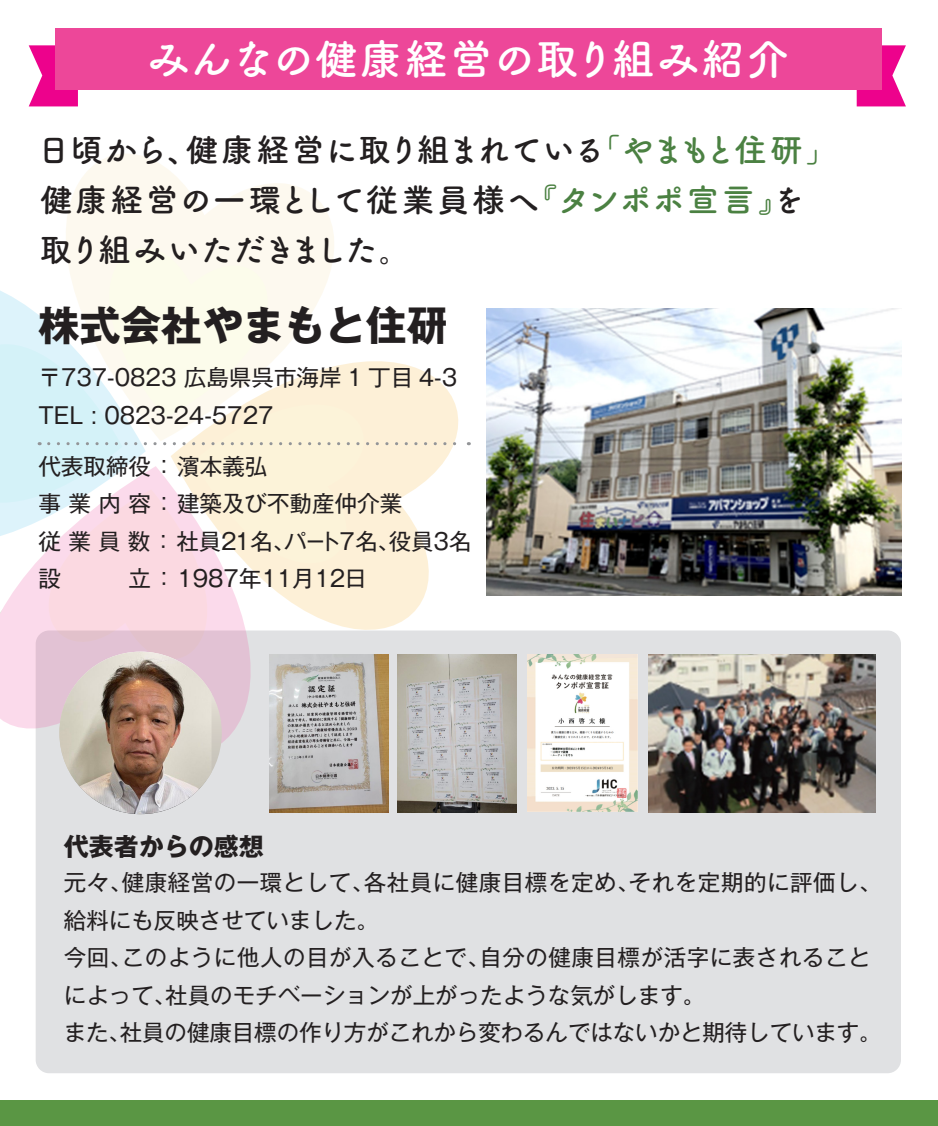
<style>
.page{position:relative;width:938px;height:1126px;background:#fff}
.page>*{position:absolute;margin:0;border:0;box-sizing:border-box;transform-origin:0 0}
.t1{font:42.5px "Tsuku B Rd Gothic Std B";letter-spacing:.01em;color:#fff}
.t2{font:700 40.88px "Gothic MB101 Pro";color:#231f20}
.t3{font:32.5px/50px "Tsuku B Rd Gothic Std B";letter-spacing:.005em;color:#231f20}
.t4{font:700 25px "Gothic MB101 Pro";color:#231f20}
.t5{font:22.5px/37.5px "Gothic MB101 Pro";color:#231f20}
.s1{color:#4b8142}
</style>
<div class="page">
<div style="left:36px;top:630px;width:865px;height:442px;background:#e0e1e3;border-radius:13px"></div>
<svg style="left:67px;top:154px;width:264px;height:69px;fill:#fdf9ef"></svg>
<svg style="left:0;top:675px;width:357px;height:140px"></svg>
<div style="left:0;top:1099px;width:938px;height:26px;background:#5a9644"></div>
<svg style="left:0;top:223px;width:469px;height:452px"></svg>
<img style="left:269px;top:654px;width:119px;height:157px">
<img style="left:398px;top:654px;width:118px;height:158px">
<img style="left:527px;top:654px;width:110px;height:157px">
<img style="left:648px;top:654px;width:227px;height:158px">
<svg style="left:29px;top:45px;width:49px;height:61px"></svg>
<svg style="left:856px;top:45px;width:49px;height:61px"></svg>
<div style="left:55px;top:28px;width:826px;height:61px;background:#ed4799"></div>
<svg style="left:59px;top:651px;width:163px;height:163px"></svg>
<img style="left:59px;top:651px;width:152px;height:163px">
<img style="left:486px;top:308px;width:415px;height:287px">
<h1 class="t1" style="left:147px;top:26px;width:644px">みんなの健康経営の取り組み紹介</h1>
<h3 class="t3" style="left:37px;top:123px;width:802px">日頃から、健康経営に取り組まれている<span class="s1">「やまもと住研」</span>健康経営の一環として従業員様へ<span class="s1">『タンポポ宣言』</span>を取り組みいただきました。</h3>
<h2 class="t2" style="left:38px;top:291px;width:411px">株式会社やまもと住研</h2>
<p class="t5" style="left:38px;top:355px;width:420px">〒737-0823 広島県呉市海岸 1 丁目 4-3<br>TEL : 0823-24-5727</p>
<p class="t5" style="left:38px;top:444px;width:434px">代表取締役 ： 濱本義弘<br>事業内容 ： 建築及び不動産仲介業<br>従業員数 ： 社員21名、パート7名、役員3名設</p>
<p class="t5" style="left:128px;top:556px;width:240px">立 ： 1987年11月12日</p>
<p class="t4" style="left:64px;top:825px;width:202px">代表者からの感想</p>
<p class="t5" style="left:64px;top:860px;width:819px">元々、健康経営の一環として、各社員に健康目標を定め、それを定期的に評価し、給料にも反映させていました。<br>今回、このように他人の目が入ることで、自分の健康目標が活字に表されることによって、社員のモチベーションが上がったような気がします。<br>また、社員の健康目標の作り方がこれから変わるんではないかと期待しています。</p>
</div>
